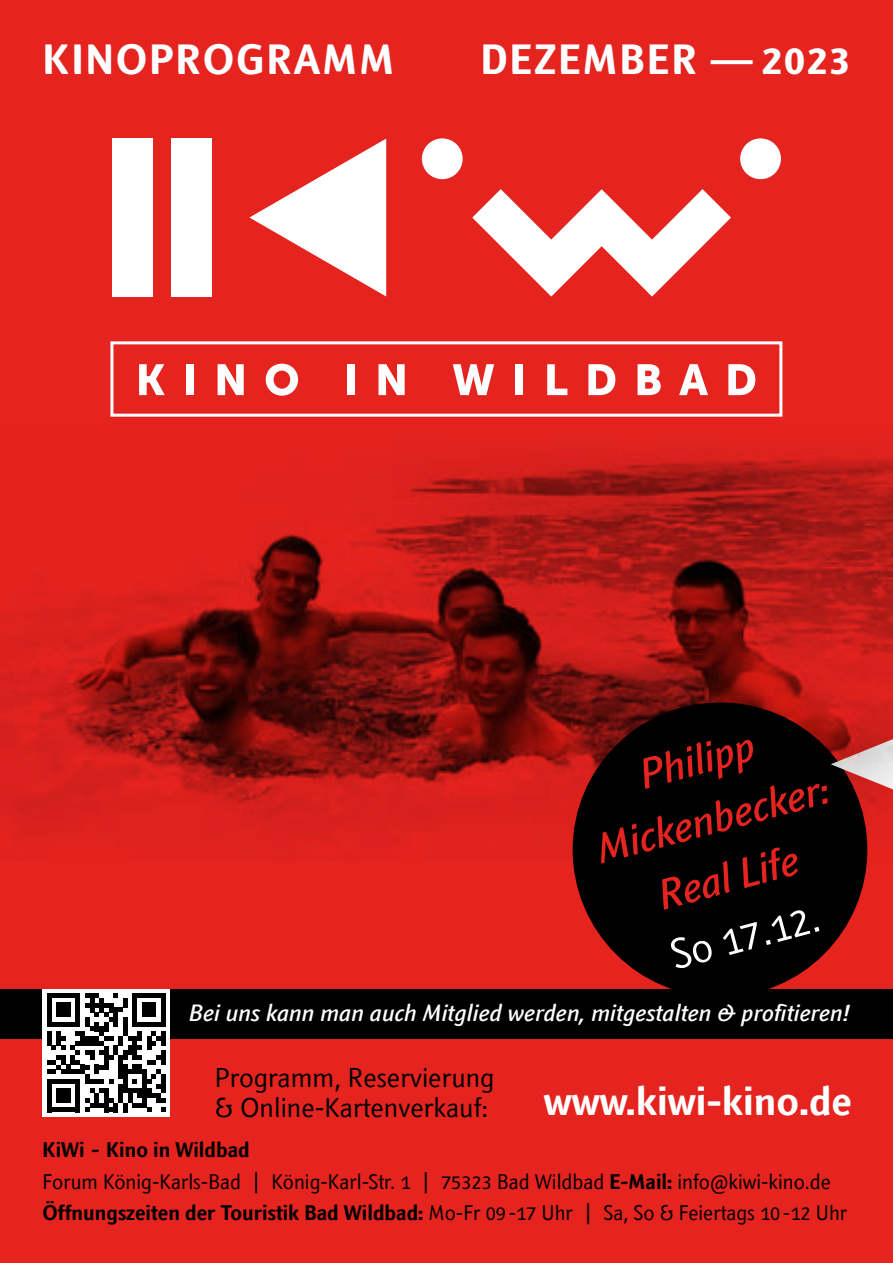
<style>
.page{position:relative;width:893px;height:1263px;background:#e5231f}
.page>*{position:absolute;margin:0;border:0;box-sizing:border-box;transform-origin:0 0}
.t1{font:italic 500 42px/60.6px "Textra LT Com";color:#e5231f;text-align:center}
.t2{font:700 42px "Textra LT Com";letter-spacing:.04em;color:#fff}
.t3{font:42px "Textra LT Com";color:#fff}
.t4{font:700 39.6px "Textra LT Com";color:#fff}
.t5{font:27px/30px "Textra LT Com";color:#000}
.t6{font:italic 500 23.4px "Textra LT Com";color:#fff}
.t7{font:21px/31.8px "Textra LT Com";color:#000}
.s1{font-weight:700}
</style>
<div class="page">
<svg style="left:472px;top:189px;width:259px;height:108px"></svg>
<div style="left:422px;top:138px;width:41px;height:41px;background:#fff;border-radius:50%"></div>
<div style="left:740px;top:138px;width:41px;height:41px;background:#fff;border-radius:50%"></div>
<div style="left:172px;top:138px;width:40px;height:158px;background:#fff"></div>
<div style="left:112px;top:138px;width:41px;height:158px;background:#fff"></div>
<div style="left:110px;top:341px;width:672px;height:76px;border:3px solid #fff"></div>
<svg style="left:139px;top:364px;width:26px;height:31px"></svg>
<div style="left:186px;top:364px;width:7px;height:31px;background:#fff"></div>
<svg style="left:218px;top:364px;width:26px;height:31px"></svg>
<svg style="left:266px;top:364px;width:32px;height:32px"></svg>
<div style="left:347px;top:364px;width:7px;height:31px;background:#fff"></div>
<svg style="left:378px;top:364px;width:27px;height:31px"></svg>
<svg style="left:453px;top:364px;width:41px;height:31px"></svg>
<div style="left:516px;top:364px;width:7px;height:31px;background:#fff"></div>
<svg style="left:547px;top:364px;width:20px;height:31px"></svg>
<svg style="left:588px;top:364px;width:27px;height:31px"></svg>
<svg style="left:638px;top:364px;width:23px;height:31px"></svg>
<svg style="left:679px;top:364px;width:29px;height:31px"></svg>
<svg style="left:728px;top:364px;width:27px;height:31px"></svg>
<svg style="left:249px;top:139px;width:137px;height:157px"></svg>
<div style="left:0;top:989px;width:893px;height:50px;background:#000"></div>
<div style="left:43px;top:989px;width:127px;height:128px;background:#fff"></div>
<svg style="left:47px;top:993px;width:119px;height:119px"></svg>
<div style="left:573px;top:702px;width:294px;height:295px;background:#000;border-radius:50%"></div>
<img style="left:0;top:452px;width:893px;height:408px">
<h1 class="t2" style="left:43px;top:32px;width:354px">KINOPROGRAMM</h1>
<h1 class="t2" style="left:480px;top:32px;width:372px">DEZEMBER — 2023</h1>
<h1 class="t1" style="left:574px;top:761px;width:241px;rotate:-15deg">Philipp<br>Mickenbecker:<br>Real Life</h1>
<h1 class="t3" style="left:665px;top:930px;width:154px;rotate:-15deg">So 17.12.</h1>
<p class="t6" style="left:189px;top:998px;width:662px">Bei uns kann man auch Mitglied werden, mitgestalten &amp; profitieren!</p>
<p class="t5" style="left:215px;top:1062px;width:281px">Programm, Reservierung &amp; Online-Kartenverkauf:</p>
<h2 class="t4" style="left:544px;top:1076px;width:310px">www.kiwi-kino.de</h2>
<p class="t7" style="left:43px;top:1133px;width:806px"><span class="s1">KiWi - Kino in Wildbad<br></span>Forum König-Karls-Bad | König-Karl-Str. 1 | 75323 Bad Wildbad <span class="s1">E-Mail:</span> info@kiwi-kino.de<br><span class="s1">Öffnungszeiten der Touristik Bad Wildbad:</span> Mo-Fr 09 -17 Uhr | Sa, So &amp; Feiertags 10 -12 Uhr</p>
</div>
